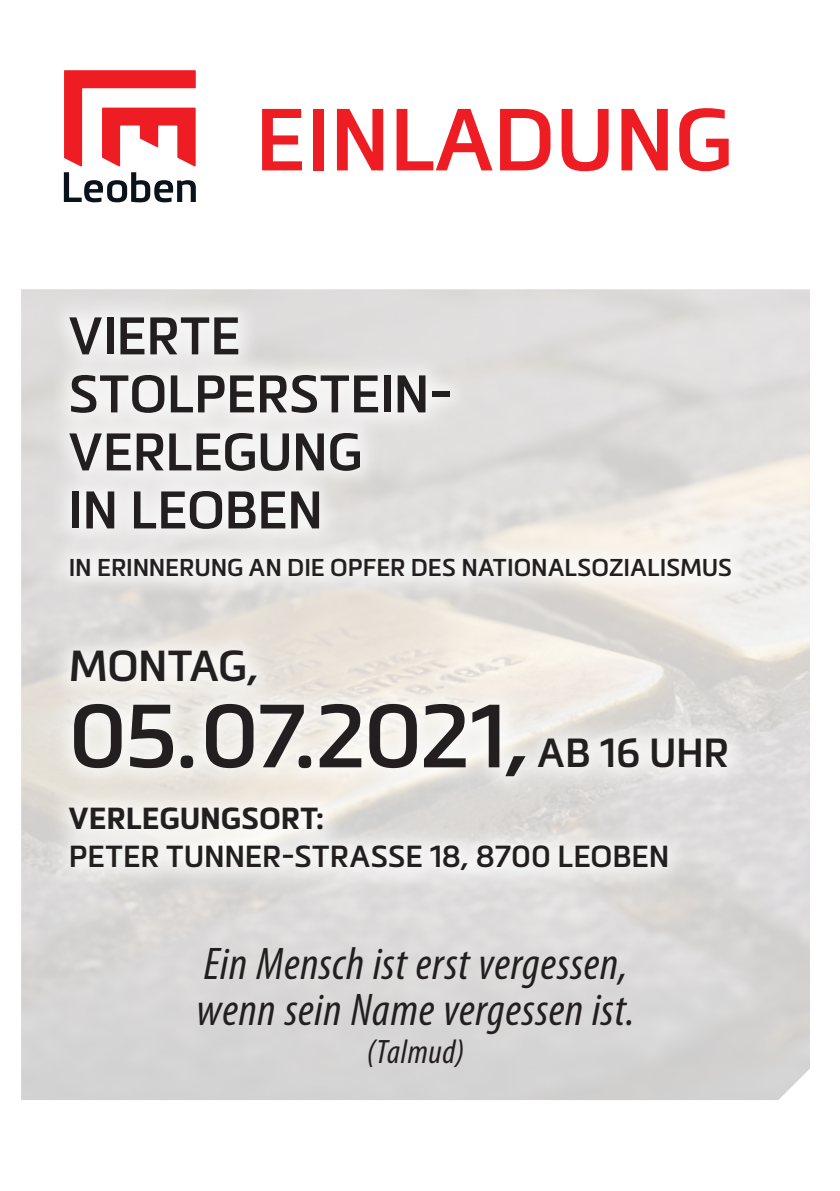
<style>
.page{position:relative;width:840px;height:1191px;background:#fff}
.page>*{position:absolute;margin:0;border:0;box-sizing:border-box;transform-origin:0 0}
.Titel___Cover{font:600 88px "Metronic Pro";letter-spacing:-.02em;color:#231f20}
.t1{font:600 86.4px "Metronic Pro";color:#ee1d23}
.Titel___Cover-2{font:600 52px "Metronic Pro";letter-spacing:-.01em;color:#231f20}
.t2{font:italic condensed 46px "Myriad Pro";letter-spacing:.015em;color:#231f20}
.Titel___Cover-3{font:600 42.6px "Metronic Pro";letter-spacing:-.01em;color:#231f20}
.t3{font:italic condensed 34px "Myriad Pro";letter-spacing:.02em;color:#231f20}
.Titel___Cover-4{font:600 30px "Metronic Pro";letter-spacing:-.005em;color:#231f20}
.Titel___Cover-5{font:700 30px "Metronic Pro";color:#231f20}
.Titel___Cover-6{font:600 24px "Metronic Pro";letter-spacing:-.005em;color:#231f20}
.s1{font-size:40px}
</style>
<div class="page">
<div style="left:21px;top:910px;width:788px;height:190px;background:#d7d6d6"></div>
<svg style="left:64px;top:70px;width:132px;height:96px"></svg>
<svg style="left:64px;top:172px;width:132px;height:30px"></svg>
<div style="left:45px;top:294px;width:708px;height:599px;background:#fff;opacity:.75"></div>
<p class="t1" style="left:255px;top:86px;width:479px">EINLADUNG</p>
<p class="Titel___Cover-2" style="left:69px;top:303px;width:173px">VIERTE</p>
<p class="Titel___Cover-2" style="left:69px;top:361px;width:385px">STOLPERSTEIN-</p>
<p class="Titel___Cover-2" style="left:69px;top:419px;width:295px">VERLEGUNG</p>
<p class="Titel___Cover-2" style="left:69px;top:477px;width:256px">IN LEOBEN</p>
<p class="Titel___Cover-6" style="left:69px;top:552px;width:664px">IN ERINNERUNG AN DIE OPFER DES NATIONALSOZIALISMUS</p>
<p class="Titel___Cover-3" style="left:69px;top:639px;width:192px">MONTAG,</p>
<p class="Titel___Cover" style="left:69px;top:681px;width:661px">05.07.2021, <span class="s1">AB 16 UHR</span></p>
<p class="Titel___Cover-5" style="left:69px;top:799px;width:257px">VERLEGUNGSORT:</p>
<p class="Titel___Cover-4" style="left:69px;top:838px;width:602px">PETER TUNNER-STRASSE 18, 8700 LEOBEN</p>
<p class="t2" style="left:204px;top:935px;width:425px">Ein Mensch ist erst vergessen,</p>
<p class="t2" style="left:196px;top:981px;width:439px">wenn sein Name vergessen ist.</p>
<p class="t3" style="left:366px;top:1031px;width:99px">(Talmud)</p>
</div>
